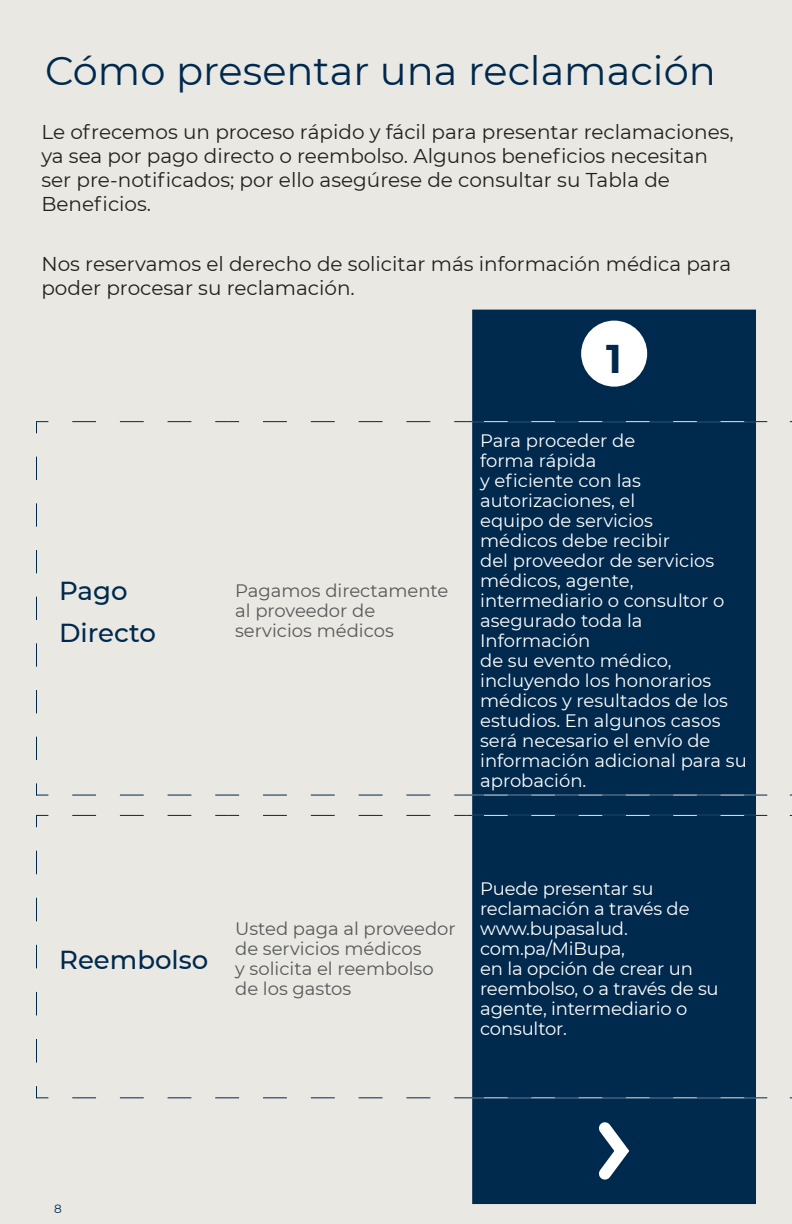
<style>
.page{position:relative;width:792px;height:1224px;background:#e9e8e2}
.page>*{position:absolute;margin:0;border:0;box-sizing:border-box;transform-origin:0 0}
.t1{font:40px "Montserrat";color:#00294e}
.t2{font:700 40px "Montserrat";color:#00294e}
.t3{font:500 26px/42px "Montserrat";color:#00294e}
.t4{font:20px/24px "Montserrat";color:#231f20}
.t5{font:18px/20px "Montserrat";color:#fff}
.t6{font:18px/20px "Montserrat";color:#57585a}
.t7{font:12px "Montserrat";color:#00294e}
</style>
<div class="page">
<div style="left:472px;top:310px;width:284px;height:894px;background:#00294e"></div>
<hr style="left:472px;top:421px;width:284px;height:1px;background:#e9e8e2">
<hr style="left:472px;top:795px;width:284px;height:1px;background:#e9e8e2">
<hr style="left:472px;top:815px;width:284px;height:1px;background:#e9e8e2">
<hr style="left:472px;top:1097px;width:284px;height:1px;background:#e9e8e2">
<svg style="left:36px;top:421px;width:192px;height:375px"></svg>
<svg style="left:263px;top:421px;width:168px;height:1px"></svg>
<svg style="left:227px;top:421px;width:12px;height:1px"></svg>
<svg style="left:508px;top:421px;width:224px;height:1px"></svg>
<svg style="left:454px;top:421px;width:30px;height:1px"></svg>
<svg style="left:744px;top:421px;width:23px;height:1px"></svg>
<svg style="left:72px;top:795px;width:131px;height:1px"></svg>
<svg style="left:36px;top:795px;width:12px;height:1px"></svg>
<svg style="left:263px;top:795px;width:168px;height:1px"></svg>
<svg style="left:215px;top:795px;width:24px;height:1px"></svg>
<svg style="left:508px;top:795px;width:224px;height:1px"></svg>
<svg style="left:454px;top:795px;width:30px;height:1px"></svg>
<svg style="left:744px;top:795px;width:23px;height:1px"></svg>
<svg style="left:36px;top:814px;width:192px;height:285px"></svg>
<svg style="left:263px;top:815px;width:168px;height:1px"></svg>
<svg style="left:227px;top:815px;width:12px;height:1px"></svg>
<svg style="left:508px;top:815px;width:224px;height:1px"></svg>
<svg style="left:454px;top:815px;width:30px;height:1px"></svg>
<svg style="left:744px;top:815px;width:23px;height:1px"></svg>
<svg style="left:72px;top:1097px;width:131px;height:1px"></svg>
<svg style="left:36px;top:1097px;width:12px;height:1px"></svg>
<svg style="left:263px;top:1097px;width:168px;height:1px"></svg>
<svg style="left:215px;top:1097px;width:24px;height:1px"></svg>
<svg style="left:508px;top:1097px;width:224px;height:1px"></svg>
<svg style="left:454px;top:1097px;width:30px;height:1px"></svg>
<svg style="left:744px;top:1097px;width:23px;height:1px"></svg>
<div style="left:581px;top:321px;width:66px;height:66px;background:#fff;border-radius:50%"></div>
<svg style="left:588px;top:1111px;width:49px;height:79px;background:#345472"></svg>
<h1 class="t1" style="left:45px;top:43px;width:672px">Cómo presentar una reclamación</h1>
<p class="t4" style="left:41px;top:119px;width:694px">Le ofrecemos un proceso rápido y fácil para presentar reclamaciones, ya sea por pago directo o reembolso. Algunos beneficios necesitan ser pre-notificados; por ello asegúrese de consultar su Tabla de Beneficios.</p>
<p class="t4" style="left:41px;top:251px;width:691px">Nos reservamos el derecho de solicitar más información médica para poder procesar su reclamación.</p>
<h2 class="t3" style="left:59px;top:569px;width:98px">Pago<br>Directo</h2>
<p class="t6" style="left:235px;top:580px;width:215px">Pagamos directamente al proveedor de servicios médicos</p>
<h1 class="t2" style="left:606px;top:330px;width:17px">1</h1>
<p class="t5" style="left:480px;top:430px;width:268px">Para proceder de<br>forma rápida<br>y eficiente con las autorizaciones, el<br>equipo de servicios<br>médicos debe recibir<br>del proveedor de servicios médicos, agente, intermediario o consultor o asegurado toda la<br>Información<br>de su evento médico, incluyendo los honorarios médicos y resultados de los estudios. En algunos casos será necesario el envío de información adicional para su aprobación.</p>
<h2 class="t3" style="left:59px;top:938px;width:151px">Reembolso</h2>
<p class="t6" style="left:235px;top:918px;width:222px">Usted paga al proveedor de servicios médicos<br>y solicita el reembolso de los gastos</p>
<p class="t5" style="left:480px;top:878px;width:240px">Puede presentar su reclamación a través de www.bupasalud. com.pa/MiBupa,<br>en la opción de crear un reembolso, o a través de su agente, intermediario o consultor.</p>
<p class="t7" style="left:54px;top:1201px;width:9px">8</p>
</div>
